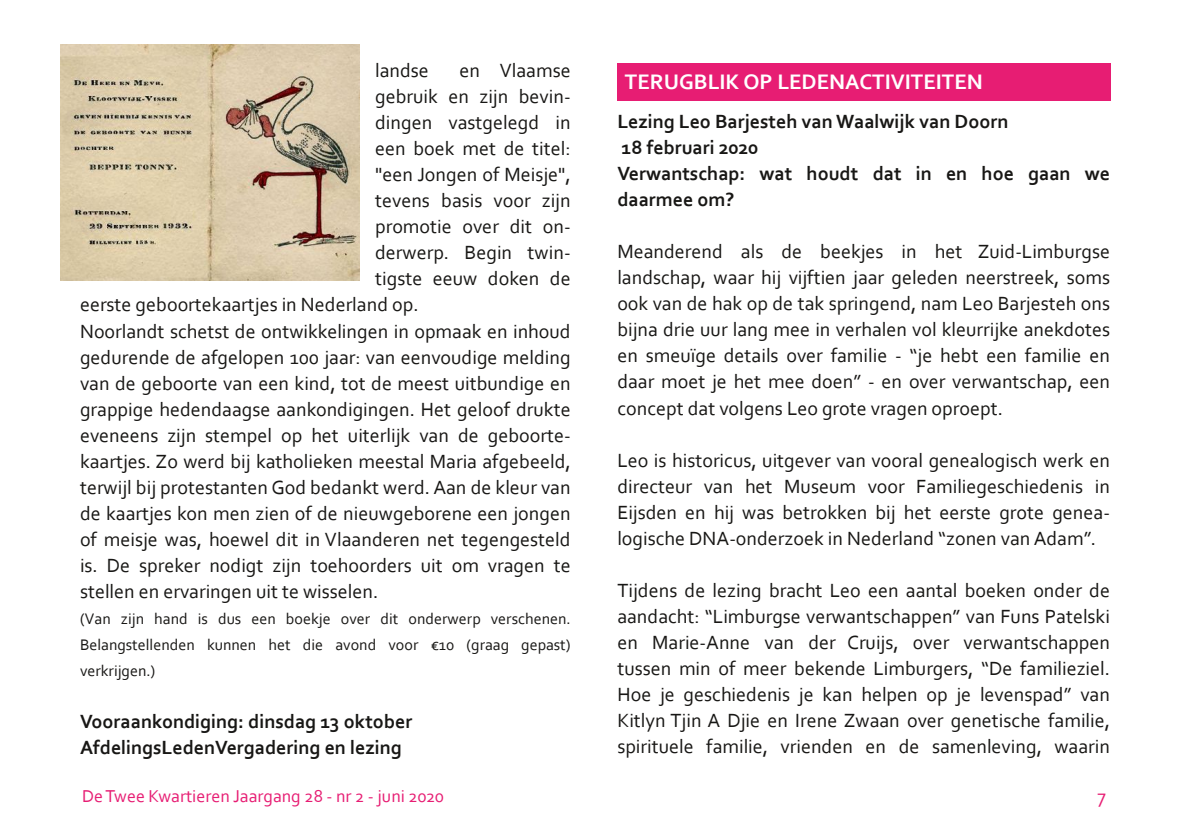
<style>
.page{position:relative;width:1191px;height:840px;background:#fff}
.page>*{position:absolute;margin:0;border:0;box-sizing:border-box;transform-origin:0 0}
.t1{font:700 22px "Corbel";color:#fff}
.t2{font:20px/26px "Corbel";color:#181715;text-align:justify}
.t3{font:700 20px/26px "Corbel";color:#181715}
.t4{font:20px "Corbel";color:#e71d73}
.t5{font:18px "Corbel";color:#e71d73}
.t6{font:16px/26px "Corbel";color:#181715;text-align:justify}
</style>
<div class="page">
<div style="left:617px;top:63px;width:494px;height:38px;background:#e71d73"></div>
<img style="left:60px;top:45px;width:299px;height:235px">
<p class="t2" style="left:375px;top:59px;width:55px">landse</p>
<p class="t2" style="left:459px;top:59px;width:113px">en Vlaamse</p>
<p class="t2" style="left:375px;top:85px;width:197px">gebruik en zijn bevin‐</p>
<p class="t2" style="left:375px;top:111px;width:197px">dingen vastgelegd in</p>
<p class="t2" style="left:375px;top:137px;width:197px">een boek met de titel:</p>
<p class="t2" style="left:375px;top:163px;width:197px">"een Jongen of Meisje",</p>
<p class="t2" style="left:375px;top:189px;width:197px">tevens basis voor zijn</p>
<p class="t2" style="left:375px;top:215px;width:197px">promotie over dit on‐</p>
<p class="t2" style="left:375px;top:241px;width:197px">derwerp. Begin twin‐</p>
<p class="t2" style="left:375px;top:267px;width:197px">tigste eeuw doken de</p>
<p class="t2" style="left:80px;top:293px;width:340px">eerste geboortekaartjes in Nederland op.</p>
<p class="t2" style="left:80px;top:319px;width:492px">Noorlandt schetst de ontwikkelingen in opmaak en inhoud</p>
<p class="t2" style="left:80px;top:345px;width:492px">gedurende de afgelopen 100 jaar: van eenvoudige melding</p>
<p class="t2" style="left:80px;top:371px;width:492px">van de geboorte van een kind, tot de meest uitbundige en</p>
<p class="t2" style="left:80px;top:397px;width:492px">grappige hedendaagse aankondigingen. Het geloof drukte</p>
<p class="t2" style="left:80px;top:423px;width:492px">eveneens zijn stempel op het uiterlijk van de geboorte‐</p>
<p class="t2" style="left:80px;top:449px;width:492px">kaartjes. Zo werd bij katholieken meestal Maria afgebeeld,</p>
<p class="t2" style="left:80px;top:475px;width:492px">terwijl bij protestanten God bedankt werd. Aan de kleur van</p>
<p class="t2" style="left:80px;top:501px;width:492px">de kaartjes kon men zien of de nieuwgeborene een jongen</p>
<p class="t2" style="left:80px;top:527px;width:492px">of meisje was, hoewel dit in Vlaanderen net tegengesteld</p>
<p class="t2" style="left:80px;top:553px;width:492px">is. De spreker nodigt zijn toehoorders uit om vragen te</p>
<p class="t2" style="left:80px;top:579px;width:300px">stellen en ervaringen uit te wisselen.</p>
<p class="t6" style="left:80px;top:606px;width:492px">(Van zijn hand is dus een boekje over dit onderwerp verschenen.<br>Belangstellenden kunnen het die avond voor €10 (graag gepast) verkrijgen.)</p>
<p class="t3" style="left:80px;top:709px;width:334px">Vooraankondiging: dinsdag 13 oktober<br>AfdelingsLedenVergadering en lezing</p>
<p class="t1" style="left:625px;top:73px;width:359px">TERUGBLIK OP LEDENACTIVITEITEN</p>
<p class="t3" style="left:617px;top:110px;width:494px">Lezing Leo Barjesteh van Waalwijk van Doorn<br>18 februari 2020<br>Verwantschap: wat houdt dat in en hoe gaan we daarmee om?</p>
<p class="t2" style="left:617px;top:240px;width:494px">Meanderend als de beekjes in het Zuid‐Limburgse landschap, waar hij vijftien jaar geleden neerstreek, soms ook van de hak op de tak springend, nam Leo Barjesteh ons bijna drie uur lang mee in verhalen vol kleurrijke anekdotes en smeuïge details over familie ‐ “je hebt een familie en daar moet je het mee doen” ‐ en over verwantschap, een concept dat volgens Leo grote vragen oproept.</p>
<p class="t2" style="left:617px;top:448px;width:494px">Leo is historicus, uitgever van vooral genealogisch werk en directeur van het Museum voor Familiegeschiedenis in Eijsden en hij was betrokken bij het eerste grote genea‐ logische DNA‐onderzoek in Nederland “zonen van Adam”.</p>
<p class="t2" style="left:617px;top:578px;width:494px">Tijdens de lezing bracht Leo een aantal boeken onder de aandacht: “Limburgse verwantschappen” van Funs Patelski en Marie‐Anne van der Cruijs, over verwantschappen tussen min of meer bekende Limburgers, “De familieziel.<br>Hoe je geschiedenis je kan helpen op je levenspad” van Kitlyn Tjin A Djie en Irene Zwaan over genetische familie, spirituele familie, vrienden en de samenleving, waarin</p>
<p class="t5" style="left:82px;top:788px;width:364px">DeTwee Kwartieren Jaargang 28 ‐ nr 2 ‐ juni 2020</p>
<p class="t4" style="left:1097px;top:787px;width:10px">7</p>
</div>
